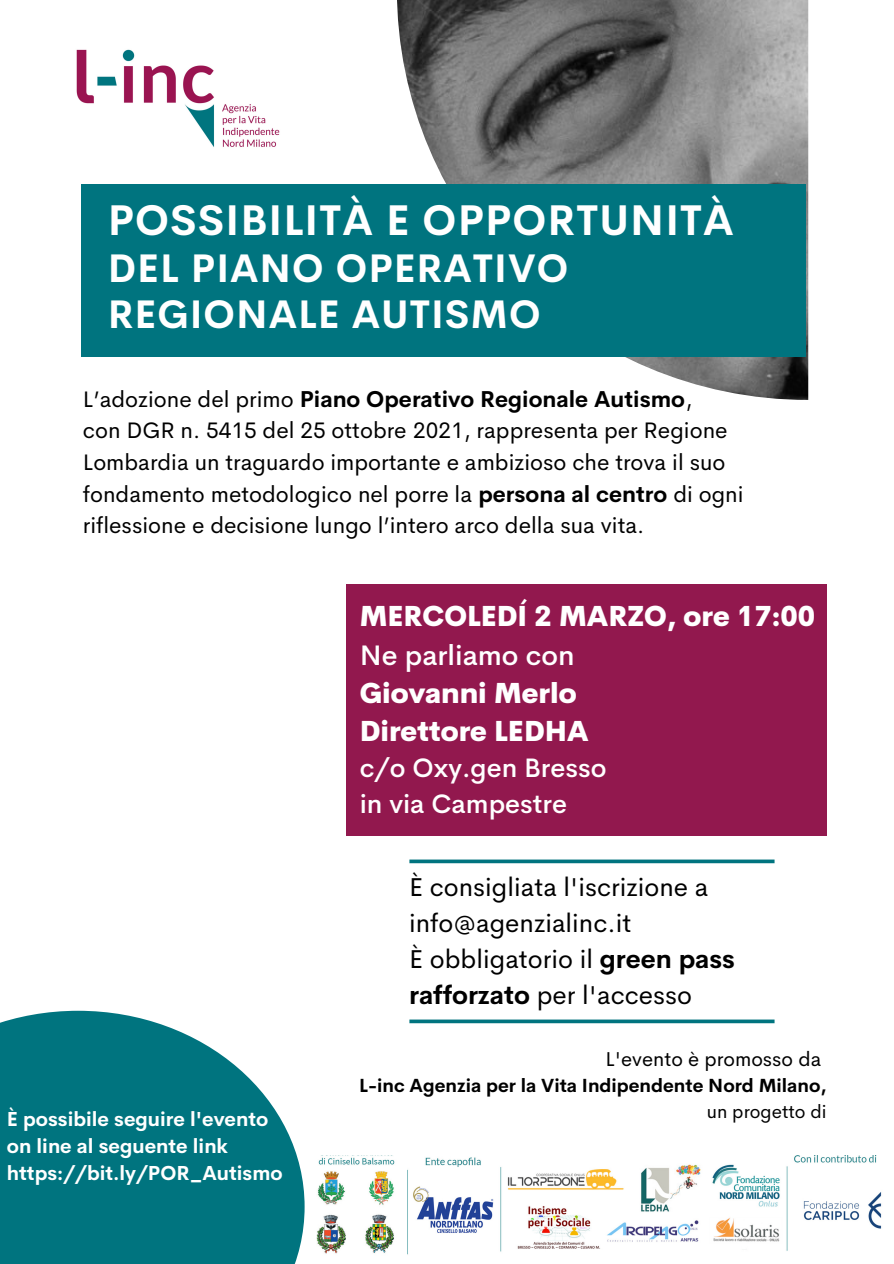
<style>
.page{position:relative;width:894px;height:1264px;background:#fff}
.page>*{position:absolute;margin:0;border:0;box-sizing:border-box;transform-origin:0 0}
.t1{font:700 42px "Cerebri Sans";letter-spacing:.025em;color:#fff}
.t2{font:700 39px/46.2px "Cerebri Sans";letter-spacing:.025em;color:#fff}
.t3{font:800 27.9px "Cerebri Sans";color:#fff}
.t4{font:500 27.9px "Cerebri Sans";color:#fff}
.t5{font:500 26.4px "Cerebri Sans";color:#fff}
.t6{font:25.95px/36px "Cerebri Sans";color:#000}
.t7{font:22.5px/31.5px "Cerebri Sans";color:#000}
.t8{font:700 22.5px "Cerebri Sans";color:#000}
.t9{font:20.1px "Cerebri Sans";color:#000}
.t10{font:700 19.8px "Cerebri Sans";color:#fff}
.t11{font:700 18.6px/26px "Cerebri Sans";color:#000;text-align:right}
.s1{font-weight:400}
.s2{font-weight:700}
</style>
<div class="page">
<img style="left:397px;top:0;width:411px;height:400px">
<img style="left:76px;top:49px;width:204px;height:98px">
<div style="left:81px;top:184px;width:724px;height:172px;background:#00747f"></div>
<svg style="left:409px;top:1019px;width:365px;height:4px"></svg>
<svg style="left:409px;top:859px;width:365px;height:4px"></svg>
<div style="left:346px;top:584px;width:480px;height:251px;background:#92184e"></div>
<svg style="left:0;top:1010px;width:304px;height:253px;fill:#00747f"></svg>
<img style="left:316px;top:1155px;width:566px;height:100px">
<p class="t1" style="left:108px;top:192px;width:627px">POSSIBILITÀ E OPPORTUNITÀ</p>
<p class="t2" style="left:108px;top:245px;width:462px">DEL PIANO OPERATIVO<br>REGIONALE AUTISMO</p>
<p class="t8" style="left:83px;top:384px;width:611px"><span class="s1">L’adozione del primo</span> Piano Operativo Regionale Autismo<span class="s1">,</span></p>
<p class="t7" style="left:83px;top:415px;width:661px">con DGR n. 5415 del 25 ottobre 2021, rappresenta per Regione Lombardia un traguardo importante e ambizioso che trova il suo fondamento metodologico nel porre la <span class="s2">persona al centro</span> di ogni riflessione e decisione lungo l’intero arco della sua vita.</p>
<p class="t3" style="left:359px;top:598px;width:457px">MERCOLEDÍ 2 MARZO, ore 17:00</p>
<p class="t4" style="left:359px;top:636px;width:216px">Ne parliamo con</p>
<p class="t3" style="left:359px;top:675px;width:218px">Giovanni Merlo</p>
<p class="t3" style="left:359px;top:713px;width:230px">Direttore LEDHA</p>
<p class="t5" style="left:359px;top:750px;width:248px">c/o Oxy.gen Bresso</p>
<p class="t5" style="left:359px;top:786px;width:209px">in via Campestre</p>
<p class="t10" style="left:7px;top:1106px;width:263px">È possibile seguire l'evento</p>
<p class="t10" style="left:7px;top:1133px;width:222px">on line al seguente link</p>
<p class="t10" style="left:7px;top:1160px;width:277px">https://bit.ly/POR_Autismo</p>
<p class="t6" style="left:409px;top:869px;width:301px">È consigliata l'iscrizione a</p>
<p class="t6" style="left:409px;top:905px;width:223px">info@agenzialinc.it</p>
<p class="t6" style="left:409px;top:941px;width:327px">È obbligatorio il <span class="s2">green pass rafforzato</span> per l'accesso</p>
<p class="t9" style="left:605px;top:1046px;width:217px">L'evento è promosso da</p>
<p class="t11" style="left:359px;top:1072px;width:469px">L-inc Agenzia per la Vita Indipendente Nord Milano, <span class="s1">un progetto di</span></p>
</div>
